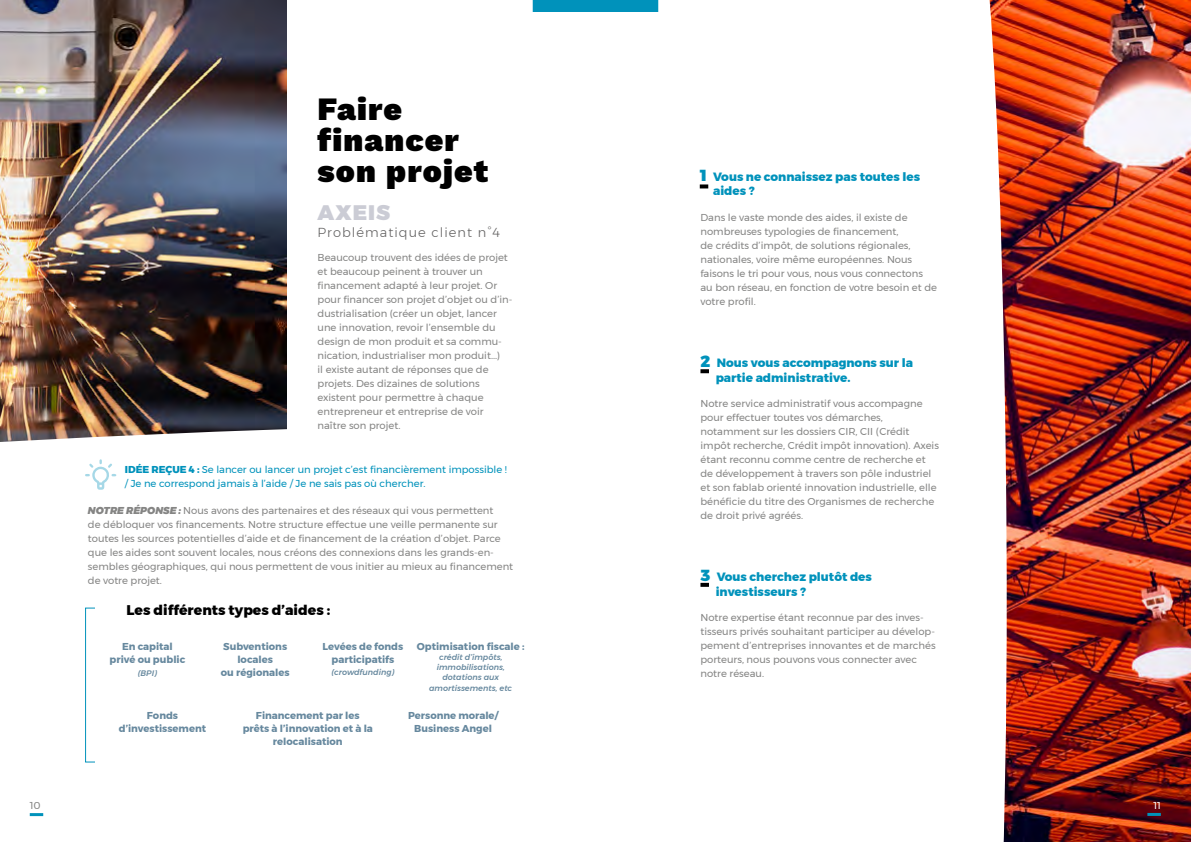
<style>
.page{position:relative;width:1191px;height:842px;background:#fff}
.page>*{position:absolute;margin:0;border:0;box-sizing:border-box;transform-origin:0 0}
.t1{font:32px/31px "Work Sans";letter-spacing:.035em;color:#000}
.t2{font:900 21px "Montserrat";letter-spacing:.05em;color:#cbccd5}
.t3{font:800 14px "Montserrat";color:#000}
.t4{font:300 13px "Montserrat";letter-spacing:.08em;color:#646363}
.t5{font:800 12px/15px "Montserrat";color:#0092bb}
.t6{font:10px/14px "Montserrat";color:#858584}
.t7{font:700 10px/13px "Montserrat";color:#66889e;text-align:center}
.t8{font:10px/14px "Montserrat";color:#0092bb}
.t9{font:10px "Montserrat";color:#fff}
.t10{font:italic 500 8px/10px "Montserrat";color:#66889e;text-align:center}
.s1{font-weight:800}
.s2{font-weight:900;font-style:italic}
.s3{font-weight:900;font-size:16px}
</style>
<div class="page">
<svg style="left:30px;top:813px;width:13px;height:3px"></svg>
<img style="left:0;top:0;width:286px;height:400px">
<img style="left:0;top:400px;width:287px;height:76px">
<svg style="left:85px;top:459px;width:31px;height:31px"></svg>
<div style="left:533px;top:0;width:125px;height:12px;background:#0092bb"></div>
<img style="left:1025px;top:0;width:166px;height:842px">
<img style="left:989px;top:0;width:36px;height:842px">
<svg style="left:700px;top:184px;width:8px;height:4px"></svg>
<svg style="left:700px;top:369px;width:9px;height:4px"></svg>
<svg style="left:700px;top:583px;width:9px;height:4px"></svg>
<svg style="left:1147px;top:813px;width:13px;height:3px"></svg>
<p class="t6" style="left:30px;top:798px;width:12px">10</p>
<h1 class="t1" style="left:317px;top:92px;width:172px">Faire financer son projet</h1>
<h2 class="t2" style="left:317px;top:195px;width:74px">AXEIS</h2>
<h3 class="t4" style="left:317px;top:223px;width:184px">Problématique client n°4</h3>
<p class="t6" style="left:317px;top:251px;width:196px">Beaucoup trouvent des idées de projet et beaucoup peinent à trouver un financement adapté à leur projet. Or pour financer son projet d’objet ou d’in&shy;dustrialisation (créer un objet, lancer une innovation, revoir l’ensemble du design de mon produit et sa commu&shy;nication, industrialiser mon produit...)<br>il existe autant de réponses que de projets. Des dizaines de solutions existent pour permettre à chaque entrepreneur et entreprise de voir naître son projet.</p>
<p class="t8" style="left:125px;top:463px;width:384px"><span class="s1">IDÉE REÇUE 4 :</span> Se lancer ou lancer un projet c’est financièrement impossible ! / Je ne correspond jamais à l’aide / Je ne sais pas où chercher.</p>
<p class="t6" style="left:88px;top:504px;width:427px"><span class="s2">NOTRE RÉPONSE :</span> Nous avons des partenaires et des réseaux qui vous permettent<br>de débloquer vos financements. Notre structure effectue une veille permanente sur toutes les sources potentielles d’aide et de financement de la création d’objet. Parce que les aides sont souvent locales, nous créons des connexions dans les grands-en&shy;sembles géographiques, qui nous permettent de vous initier au mieux au financement de votre projet.</p>
<h3 class="t3" style="left:126px;top:599px;width:205px">Les différents types d’aides :</h3>
<p class="t7" style="left:110px;top:640px;width:77px">En capital privé ou public</p>
<p class="t10" style="left:138px;top:668px;width:21px">(BPI)</p>
<p class="t7" style="left:221px;top:640px;width:70px">Subventions locales<br>ou régionales</p>
<p class="t7" style="left:323px;top:640px;width:82px">Levées de fonds participatifs</p>
<p class="t10" style="left:331px;top:667px;width:64px">(crowdfunding)</p>
<p class="t7" style="left:417px;top:640px;width:109px">Optimisation fiscale :</p>
<p class="t10" style="left:437px;top:652px;width:69px">crédit d’impôts, immobilisations, dotations aux</p>
<p class="t10" style="left:429px;top:683px;width:85px">amortissements, etc</p>
<p class="t7" style="left:119px;top:709px;width:89px">Fonds d’investissement</p>
<p class="t7" style="left:243px;top:709px;width:132px">Financement par les prêts à l’innovation et à la relocalisation</p>
<p class="t7" style="left:408px;top:709px;width:92px">Personne morale/<br>Business Angel</p>
<p class="t5" style="left:713px;top:170px;width:208px;line-height:14px;text-indent:-13px"><span class="s3">1</span> Vous ne connaissez pas toutes les aides ?</p>
<p class="t6" style="left:700px;top:210px;width:238px">Dans le vaste monde des aides, il existe de nombreuses typologies de financement,<br>de crédits d’impôt, de solutions régionales, nationales, voire même européennes. Nous faisons le tri pour vous, nous vous connectons au bon réseau, en fonction de votre besoin et de votre profil.</p>
<p class="t5" style="left:715px;top:355px;width:199px;text-indent:-15px"><span class="s3">2</span> Nous vous accompagnons sur la partie administrative.</p>
<p class="t6" style="left:700px;top:396px;width:240px">Notre service administratif vous accompagne pour effectuer toutes vos démarches, notamment sur les dossiers CIR, CII (Crédit impôt recherche, Crédit impôt innovation). Axeis étant reconnu comme centre de recherche et de développement à travers son pôle industriel et son fablab orienté innovation industrielle, elle bénéficie du titre des Organismes de recherche de droit privé agréés.</p>
<p class="t5" style="left:715px;top:569px;width:158px;text-indent:-15px"><span class="s3">3</span> Vous cherchez plutôt des investisseurs ?</p>
<p class="t6" style="left:700px;top:611px;width:237px">Notre expertise étant reconnue par des inves&shy;tisseurs privés souhaitant participer au dévelop&shy;pement d’entreprises innovantes et de marchés porteurs, nous pouvons vous connecter avec notre réseau.</p>
<p class="t9" style="left:1153px;top:798px;width:9px">11</p>
</div>
